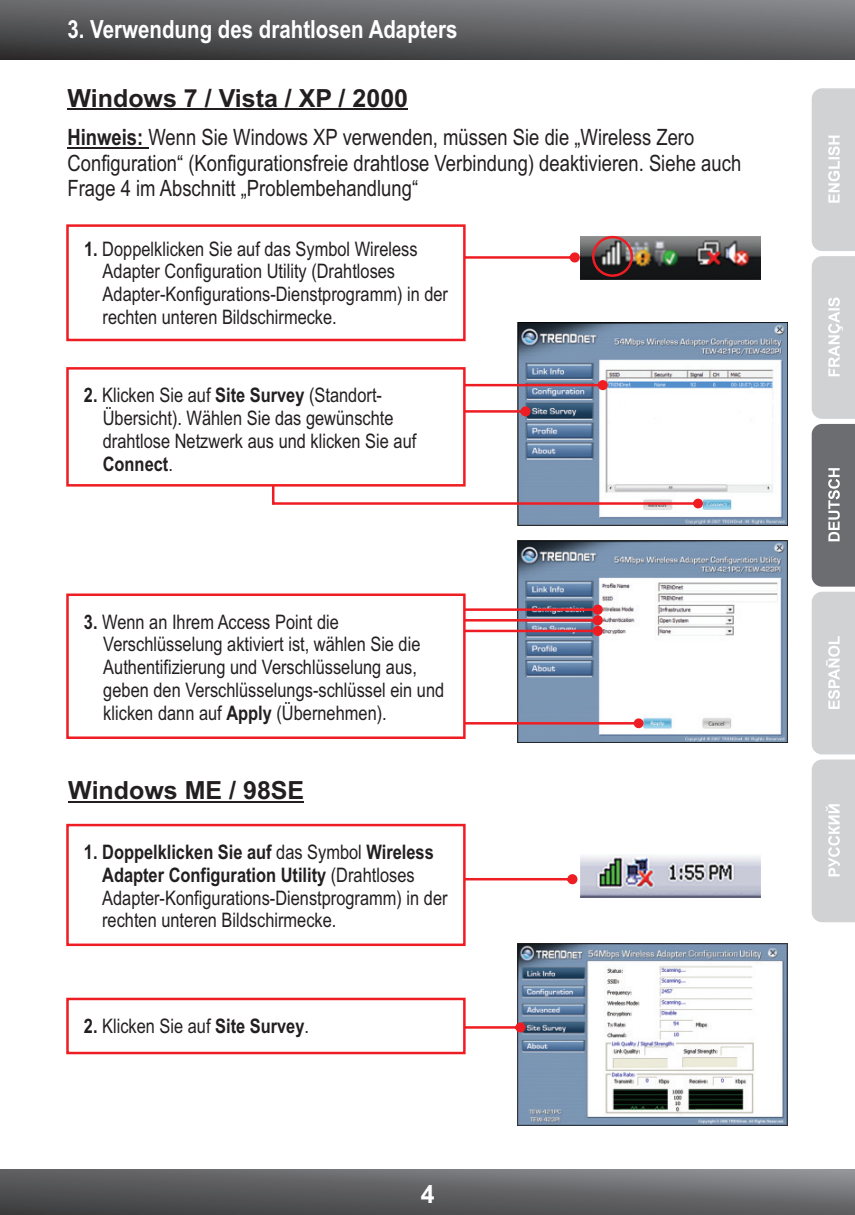
<style>
.page{position:relative;width:855px;height:1215px;background:#fff}
.page>*{position:absolute;margin:0;border:0;box-sizing:border-box;transform-origin:0 0}
.t1{font:700 25px "Arial";color:#231f20}
.t2{font:700 25px "Arial Narrow";color:#fff}
.t3{font:700 25px "Arial";color:#fff}
.t4{font:22.5px/25.5px "Arial Narrow";color:#231f20}
.t5{font:20px/22.8px "Arial Narrow";color:#231f20}
.s1{font-weight:700}
</style>
<div class="page">
<svg style="left:0;top:0;width:855px;height:59px;background:#5e5e61"></svg>
<svg style="left:0;top:1170px;width:855px;height:45px;background:#606163"></svg>
<svg style="left:812px;top:88px;width:43px;height:666px;background:#bdbec0"></svg>
<svg style="left:812px;top:760px;width:43px;height:162px;background:#d3d4d6"></svg>
<hr style="left:68px;top:147px;width:81px;height:1px;background:#231f20">
<svg style="left:467px;top:252px;width:113px;height:10px"></svg>
<svg style="left:66px;top:224px;width:401px;height:118px"></svg>
<hr style="left:68px;top:109px;width:340px;height:1px;background:#231f20">
<hr style="left:68px;top:801px;width:236px;height:2px;background:#231f20">
<img style="left:580px;top:236px;width:180px;height:44px">
<div style="left:592px;top:236px;width:41px;height:41px;border:3px solid #ee1d23;border-radius:50%"></div>
<img style="left:518px;top:322px;width:270px;height:203px">
<svg style="left:467px;top:406px;width:64px;height:10px"></svg>
<svg style="left:467px;top:380px;width:141px;height:10px"></svg>
<img style="left:518px;top:540px;width:270px;height:203px">
<svg style="left:467px;top:605px;width:136px;height:31px"></svg>
<svg style="left:272px;top:424px;width:431px;height:84px"></svg>
<svg style="left:467px;top:685px;width:177px;height:43px"></svg>
<svg style="left:66px;top:367px;width:401px;height:121px"></svg>
<svg style="left:66px;top:593px;width:401px;height:146px"></svg>
<img style="left:580px;top:855px;width:180px;height:42px">
<svg style="left:467px;top:874px;width:110px;height:10px"></svg>
<svg style="left:66px;top:823px;width:401px;height:124px"></svg>
<img style="left:518px;top:943px;width:270px;height:182px">
<svg style="left:66px;top:996px;width:459px;height:60px"></svg>
<p class="t2" style="left:68px;top:19px;width:392px">3. Verwendung des drahtlosen Adapters</p>
<p class="t1" style="left:68px;top:88px;width:342px">Windows 7 / Vista / XP / 2000</p>
<p class="t4" style="left:67px;top:127px;width:675px"><span class="s1">Hinweis:</span> Wenn Sie Windows XP verwenden, müssen Sie die „Wireless Zero<br>Configuration“ (Konfigurationsfreie drahtlose Verbindung) deaktivieren. Siehe auch<br>Frage 4 im Abschnitt „Problembehandlung“</p>
<p class="t5" style="left:103px;top:239px;width:347px;text-indent:-19px"><span class="s1">1.</span> Doppelklicken Sie auf das Symbol Wireless Adapter Configuration Utility (Drahtloses Adapter-Konfigurations-Dienstprogramm) in der rechten unteren Bildschirmecke.</p>
<p class="t5" style="left:103px;top:386px;width:315px;text-indent:-19px"><span class="s1">2.</span> Klicken Sie auf <span class="s1">Site Survey</span> (Standort-Übersicht). Wählen Sie das gewünschte drahtlose Netzwerk aus und klicken Sie auf <span class="s1">Connect</span>.</p>
<p class="t5" style="left:103px;top:612px;width:342px;text-indent:-19px"><span class="s1">3.</span> Wenn an Ihrem Access Point die Verschlüsselung aktiviert ist, wählen Sie die Authentifizierung und Verschlüsselung aus, geben den Verschlüsselungs-schlüssel ein und klicken dann auf <span class="s1">Apply</span> (Übernehmen).</p>
<p class="t1" style="left:68px;top:781px;width:237px">Windows ME / 98SE</p>
<p class="t5" style="left:102px;top:843px;width:347px;text-indent:-18px"><span class="s1">1. Doppelklicken Sie auf</span> das Symbol <span class="s1">Wireless Adapter Configuration Utility</span> (Drahtloses Adapter-Konfigurations-Dienstprogramm) in der rechten unteren Bildschirmecke.</p>
<p class="t5" style="left:84px;top:1016px;width:227px"><span class="s1">2.</span> Klicken Sie auf <span class="s1">Site Survey</span>.</p>
<p class="t3" style="left:421px;top:1185px;width:15px">4</p>
</div>
